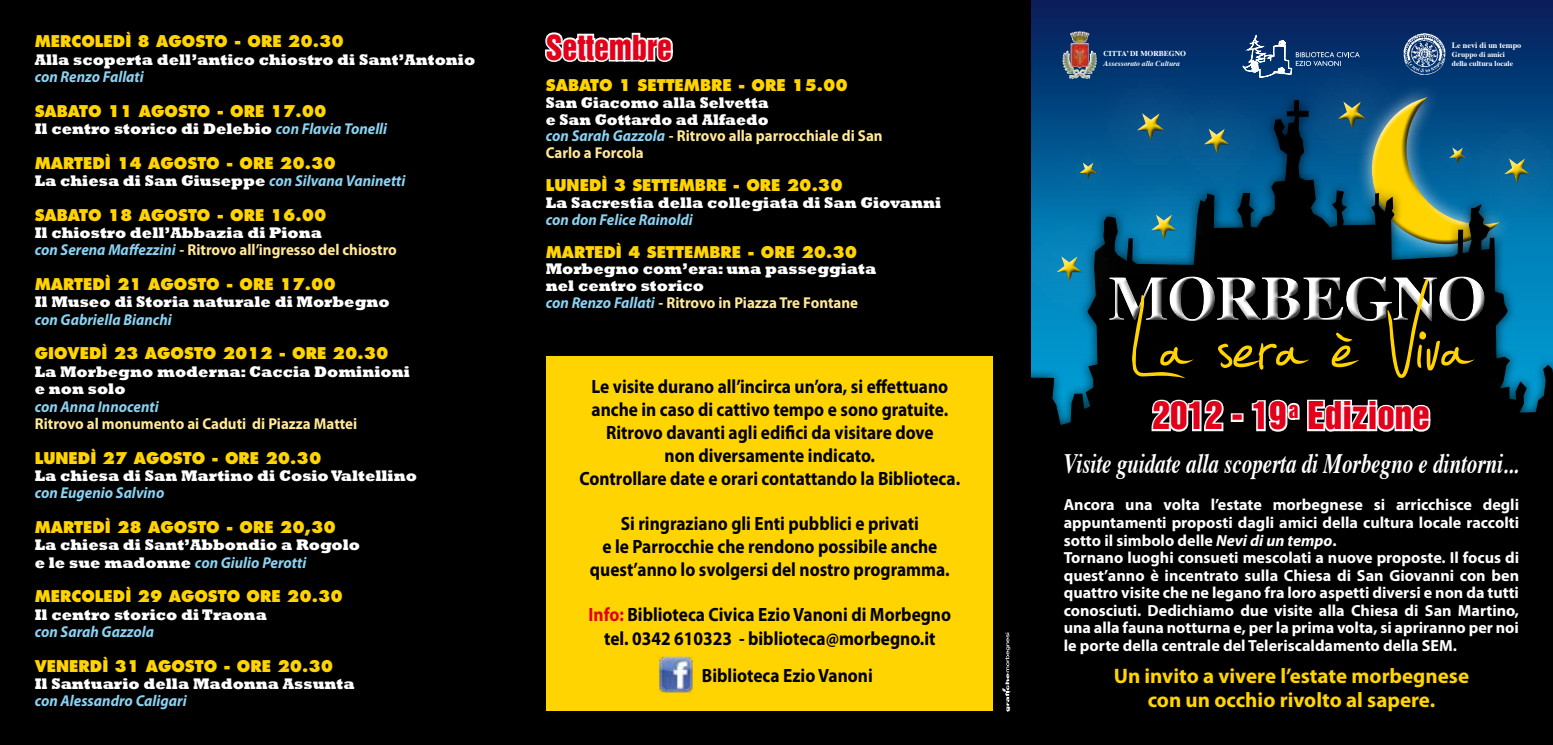
<style>
.page{position:relative;width:1553px;height:745px;background:#fff}
.page>*{position:absolute;margin:0;border:0;box-sizing:border-box;transform-origin:0 0}
.t1{font:700 62.82px "Times";letter-spacing:-.02em;color:#fff}
.t2{font:35px "Helvetica Inserat";color:#e2001a}
.t3{font:31.5px "Helvetica Inserat";color:#e2001a;scale:.95 1}
.t4{font:italic 700 28px "Times";color:#fff;scale:.75 1}
.t5{font:700 21px/24.5px "Myriad Pro";color:#ffd400;text-align:center}
.t6{font:700 19.25px/22.8px "Myriad Pro";color:#000;text-align:center;scale:.9 1}
.t7{font:700 16.1px/17.5px "Myriad Pro";color:#fff}
.t8{font:800 15.75px/17.3px "Rockwell";color:#fff;scale:.95 1}
.t9{font:800 15.75px "Futura";color:#ffd400;scale:.95 1}
.t10{font:700 15.75px/16.6px "Myriad Pro";color:#ffe996;scale:.95 1}
.t11{font:italic 700 15.75px "Myriad Pro";color:#8ad2f1;scale:.95 1}
.t12{font:800 15.75px/16.6px "Rockwell";color:#fff;scale:.92 1}
.t13{font:700 8.22px "Times";color:#fff}
.t14{font:700 7.52px/9.1px "Times";color:#fff}
.t15{font:italic 700 7.52px "Times";color:#fff}
.s1{font-family:"Myriad Pro";font-weight:700;font-style:italic;color:#8ad2f1}
.s2{font-style:italic;color:#8ad2f1}
.s3{font-family:"Rockwell";font-weight:800;font-style:normal;color:#fff}
.s4{color:#e2001a}
.s5{font-style:italic}
</style>
<div class="page">
<svg style="left:1031px;top:0;width:522px;height:89px;background:#092964"></svg>
<div style="left:1354px;top:79px;width:158px;height:178px;background:#003b76"></div>
<svg style="left:1031px;top:100px;width:522px;height:644px;background:#000a0f"></svg>
<div style="left:1104px;top:271px;width:381px;height:52px;background:#000"></div>
<div style="left:1105px;top:273px;width:385px;height:53px;background:#000;opacity:.75"></div>
<div style="left:1144px;top:69px;width:119px;height:120px;background:#fff;opacity:.75"></div>
<div style="left:1201px;top:125px;width:30px;height:30px;background:#08528a"></div>
<div style="left:1201px;top:126px;width:30px;height:29px;background:#000;opacity:.75"></div>
<div style="left:1020px;top:103px;width:111px;height:111px;background:#fff;opacity:.75"></div>
<div style="left:1077px;top:159px;width:21px;height:21px;background:#000;opacity:.75"></div>
<div style="left:1444px;top:99px;width:109px;height:120px;background:#fff;opacity:.75"></div>
<div style="left:1501px;top:155px;width:30px;height:29px;background:#08649d"></div>
<div style="left:1091px;top:155px;width:119px;height:120px;background:#fff;opacity:.75"></div>
<div style="left:1148px;top:211px;width:30px;height:30px;background:#000;opacity:.75"></div>
<div style="left:1077px;top:54px;width:121px;height:121px;background:#fff;opacity:.75"></div>
<div style="left:1133px;top:110px;width:32px;height:32px;background:#000;opacity:.75"></div>
<div style="left:1278px;top:42px;width:121px;height:122px;background:#fff;opacity:.75"></div>
<div style="left:1335px;top:99px;width:31px;height:31px;background:#094e86"></div>
<div style="left:1389px;top:88px;width:111px;height:111px;background:#fff;opacity:.75"></div>
<svg style="left:1338px;top:97px;width:192px;height:148px;background:#396e6d"></svg>
<div style="left:1446px;top:144px;width:21px;height:21px;background:#000;opacity:.75"></div>
<div style="left:997px;top:197px;width:119px;height:119px;background:#fff;opacity:.75"></div>
<div style="left:1053px;top:253px;width:30px;height:29px;background:#000;opacity:.75"></div>
<svg style="left:1132px;top:295px;width:61px;height:83px"></svg>
<svg style="left:1218px;top:343px;width:91px;height:26px;background:#4c3f00"></svg>
<svg style="left:1331px;top:332px;width:28px;height:35px"></svg>
<svg style="left:1387px;top:279px;width:87px;height:98px"></svg>
<div style="left:0;top:0;width:1031px;height:744px;background:#000"></div>
<svg style="left:1002px;top:632px;width:8px;height:79px"></svg>
<svg style="left:1150px;top:397px;width:75px;height:36px"></svg>
<div style="left:1231px;top:413px;width:12px;height:8px;border:4px solid #fff"></div>
<svg style="left:1250px;top:397px;width:182px;height:36px"></svg>
<img style="left:1402px;top:33px;width:45px;height:43px">
<img style="left:1070px;top:31px;width:19px;height:12px">
<svg style="left:1243px;top:35px;width:116px;height:42px;background:#284f81"></svg>
<svg style="left:545px;top:32px;width:128px;height:30px"></svg>
<div style="left:546px;top:356px;width:447px;height:353px;background:#ffd400"></div>
<img style="left:659px;top:656px;width:34px;height:37px">
<p class="t9" style="left:35px;top:32px;width:327px">MERCOLEDÌ 8 AGOSTO - ORE 20.30</p>
<p class="t8" style="left:35px;top:51px;width:465px">Alla scoperta dell’antico chiostro di Sant’Antonio</p>
<p class="t11" style="left:35px;top:66px;width:116px">con Renzo Fallati</p>
<p class="t9" style="left:35px;top:101px;width:309px">SABATO 11 AGOSTO - ORE 17.00</p>
<p class="t8" style="left:35px;top:120px;width:372px">Il centro storico di Delebio <span class="s1">con Flavia Tonelli</span></p>
<p class="t9" style="left:35px;top:153px;width:319px">MARTEDÌ 14 AGOSTO - ORE 20.30</p>
<p class="t8" style="left:35px;top:172px;width:392px">La chiesa di San Giuseppe <span class="s1">con Silvana Vaninetti</span></p>
<p class="t9" style="left:35px;top:205px;width:309px">SABATO 18 AGOSTO - ORE 16.00</p>
<p class="t8" style="left:35px;top:224px;width:304px">Il chiostro dell’Abbazia di Piona</p>
<p class="t10" style="left:35px;top:241px;width:383px"><span class="s2">con Serena Maffezzini</span> - Ritrovo all’ingresso del chiostro</p>
<p class="t9" style="left:35px;top:274px;width:319px">MARTEDÌ 21 AGOSTO - ORE 17.00</p>
<p class="t8" style="left:35px;top:293px;width:375px">Il Museo di Storia naturale di Morbegno</p>
<p class="t11" style="left:35px;top:309px;width:146px">con Gabriella Bianchi</p>
<p class="t9" style="left:35px;top:343px;width:374px">GIOVEDÌ 23 AGOSTO 2012 - ORE 20.30</p>
<p class="t8" style="left:35px;top:363px;width:396px">La Morbegno moderna: Caccia Dominioni e non solo</p>
<p class="t11" style="left:35px;top:395px;width:132px">con Anna Innocenti</p>
<p class="t10" style="left:35px;top:414px;width:341px">Ritrovo al monumento ai Caduti di Piazza Mattei</p>
<p class="t9" style="left:35px;top:447px;width:303px">LUNEDÌ 27 AGOSTO - ORE 20.30</p>
<p class="t8" style="left:35px;top:467px;width:404px">La chiesa di San Martino di Cosio Valtellino</p>
<p class="t11" style="left:35px;top:482px;width:138px">con Eugenio Salvino</p>
<p class="t9" style="left:35px;top:517px;width:319px">MARTEDÌ 28 AGOSTO - ORE 20,30</p>
<p class="t8" style="left:35px;top:536px;width:344px">La chiesa di Sant’Abbondio a Rogolo</p>
<p class="t11" style="left:35px;top:551px;width:287px"><span class="s3">e le sue madonne</span> con Giulio Perotti</p>
<p class="t9" style="left:35px;top:586px;width:326px">MERCOLEDÌ 29 AGOSTO ORE 20.30</p>
<p class="t8" style="left:35px;top:605px;width:246px">Il centro storico di Traona</p>
<p class="t11" style="left:35px;top:621px;width:127px">con Sarah Gazzola</p>
<p class="t9" style="left:35px;top:655px;width:316px">VENERDÌ 31 AGOSTO - ORE 20.30</p>
<p class="t8" style="left:35px;top:674px;width:338px">Il Santuario della Madonna Assunta</p>
<p class="t11" style="left:35px;top:690px;width:161px">con Alessandro Caligari</p>
<h3 class="t3" style="left:546px;top:29px;width:135px">Settembre</h3>
<p class="t9" style="left:546px;top:76px;width:320px">SABATO 1 SETTEMBRE - ORE 15.00</p>
<p class="t12" style="left:546px;top:94px;width:244px">San Giacomo alla Selvetta e San Gottardo ad Alfaedo</p>
<p class="t10" style="left:546px;top:127px;width:356px"><span class="s2">con Sarah Gazzola</span> - Ritrovo alla parrocchiale di San<br>Carlo a Forcola</p>
<p class="t9" style="left:546px;top:175px;width:314px">LUNEDÌ 3 SETTEMBRE - ORE 20.30</p>
<p class="t8" style="left:546px;top:194px;width:418px">La Sacrestia della collegiata di San Giovanni</p>
<p class="t11" style="left:546px;top:209px;width:156px">con don Felice Rainoldi</p>
<p class="t9" style="left:546px;top:242px;width:329px">MARTEDÌ 4 SETTEMBRE - ORE 20.30</p>
<p class="t8" style="left:546px;top:261px;width:349px;line-height:16.6px">Morbegno com’era: una passeggiata nel centro storico</p>
<p class="t10" style="left:546px;top:293px;width:330px"><span class="s2">con Renzo Fallati</span> - Ritrovo in Piazza Tre Fontane</p>
<p class="t6" style="left:579px;top:375px;width:424px">Le visite durano all’incirca un’ora, si effettuano anche in caso di cattivo tempo e sono gratuite.<br>Ritrovo davanti agli edifici da visitare dove<br>non diversamente indicato.<br>Controllare date e orari contattando la Biblioteca.</p>
<p class="t6" style="left:590px;top:511px;width:401px">Si ringraziano gli Enti pubblici e privati<br>e le Parrocchie che rendono possibile anche quest’anno lo svolgersi del nostro programma.</p>
<p class="t6" style="left:588px;top:602px;width:404px;line-height:23.6px"><span class="s4">Info:</span> Biblioteca Civica Ezio Vanoni di Morbegno tel. 0342 610323 - biblioteca@morbegno.it</p>
<p class="t6" style="left:702px;top:663px;width:191px">Biblioteca Ezio Vanoni</p>
<p class="t14" style="left:1103px;top:49px;width:84px">CITTA’ DI MORBEGNO</p>
<p class="t15" style="left:1103px;top:56px;width:78px">Assessorato alla Cultura</p>
<p class="t13" style="left:1452px;top:37px;width:71px">Le nevi di un tempo</p>
<p class="t14" style="left:1452px;top:49px;width:63px">Gruppo di amici della cultura locale</p>
<h1 class="t1" style="left:1108px;top:238px;width:380px">MORBEGNO</h1>
<h2 class="t2" style="left:1152px;top:394px;width:279px">2012 - 19<sup>a</sup> Edizione</h2>
<h3 class="t4" style="left:1063px;top:437px;width:608px">Visite guidate alla scoperta di Morbegno e dintorni...</h3>
<p class="t7" style="left:1064px;top:495px;width:457px">Ancora una volta l’estate morbegnese si arricchisce degli appuntamenti proposti dagli amici della cultura locale raccolti sotto il simbolo delle <span class="s5">Nevi di un tempo</span>.<br>Tornano luoghi consueti mescolati a nuove proposte. Il focus di quest’anno è incentrato sulla Chiesa di San Giovanni con ben quattro visite che ne legano fra loro aspetti diversi e non da tutti conosciuti. Dedichiamo due visite alla Chiesa di San Martino, una alla fauna notturna e, per la prima volta, si apriranno per noi le porte della centrale del Teleriscaldamento della SEM.</p>
<h3 class="t5" style="left:1113px;top:662px;width:357px">Un invito a vivere l’estate morbegnese con un occhio rivolto al sapere.</h3>
</div>
